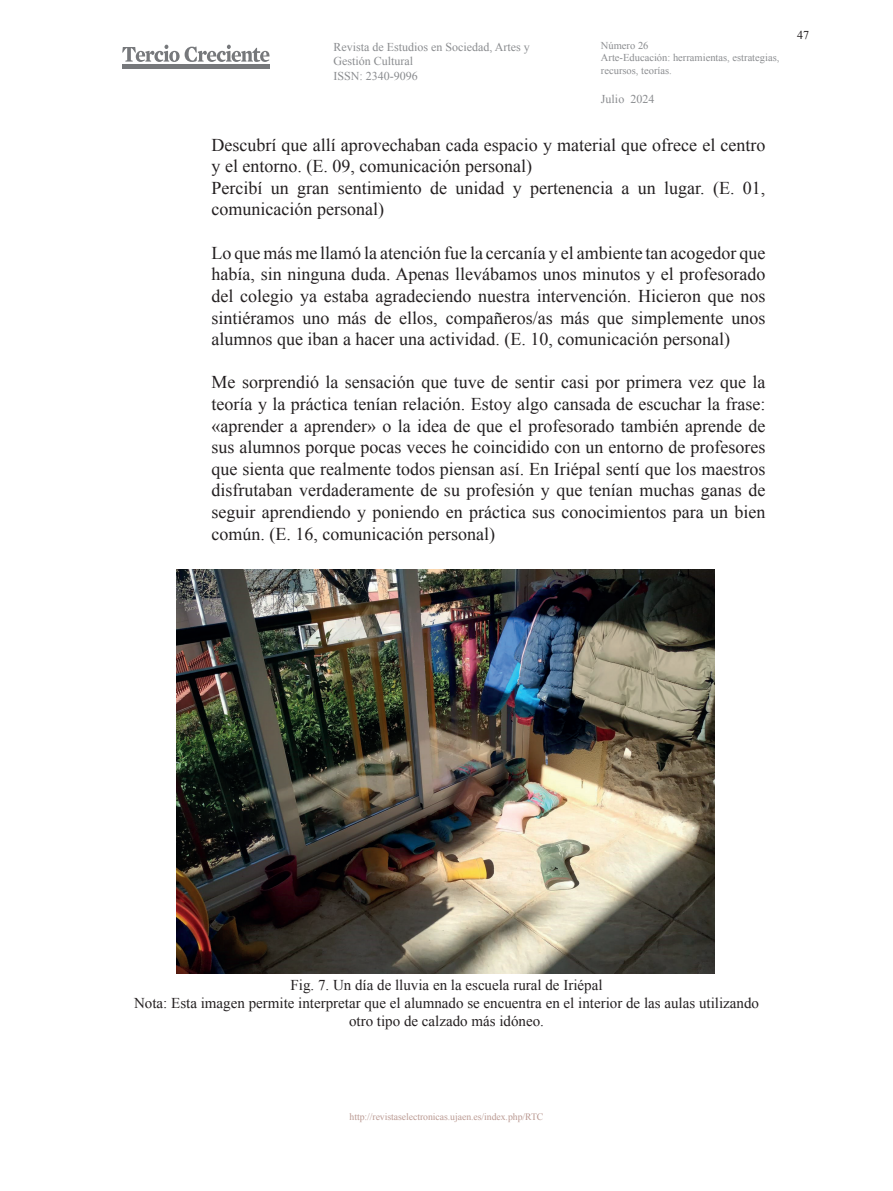
<style>
.page{position:relative;width:893px;height:1191px;background:#fff}
.page>*{position:absolute;margin:0;border:0;box-sizing:border-box;transform-origin:0 0}
.t1{font:18px/21.6px "Times New Roman";color:#231f20;text-align:justify}
.t2{font:15px/18px "Times New Roman";color:#231f20;text-align:center}
.t3{font:12px/14.4px "Times New Roman";color:#8a8c8f}
.t4{font:12px "Times New Roman";color:#231f20}
.t5{font:10.5px/12.6px "Times New Roman";color:#8a8c8f}
.t6{font:9.75px "Times New Roman";letter-spacing:-.005em;color:#ba9992}
</style>
<div class="page">
<svg style="left:122px;top:45px;width:148px;height:17px"></svg>
<hr style="left:122px;top:65px;width:147px;height:4px;background:#76787b">
<img style="left:176px;top:570px;width:538px;height:403px">
<p class="t5" style="left:601px;top:39px;width:180px">Número 26<br>Arte-Educación: herramientas, estrategias, recursos, teorías.</p>
<p class="t3" style="left:601px;top:91px;width:55px">Julio 2024</p>
<p class="t1" style="left:212px;top:133px;width:555px;text-align:left">Descubrí que allí aprovechaban cada espacio y material que ofrece el centro y el entorno. (E. 09, comunicación personal)<br>Percibí un gran sentimiento de unidad y pertenencia a un lugar. (E. 01, comunicación personal)</p>
<p class="t1" style="left:212px;top:241px;width:555px">Lo que más me llamó la atención fue la cercanía y el ambiente tan acogedor que había, sin ninguna duda. Apenas llevábamos unos minutos y el profesorado del colegio ya estaba agradeciendo nuestra intervención. Hicieron que nos sintiéramos uno más de ellos, compañeros/as más que simplemente unos alumnos que iban a hacer una actividad. (E. 10, comunicación personal)</p>
<p class="t1" style="left:212px;top:371px;width:555px">Me sorprendió la sensación que tuve de sentir casi por primera vez que la teoría y la práctica tenían relación. Estoy algo cansada de escuchar la frase: «aprender a aprender» o la idea de que el profesorado también aprende de sus alumnos porque pocas veces he coincidido con un entorno de profesores que sienta que realmente todos piensan así. En Iriépal sentí que los maestros disfrutaban verdaderamente de su profesión y que tenían muchas ganas de seguir aprendiendo y poniendo en práctica sus conocimientos para un bien común. (E. 16, comunicación personal)</p>
<p class="t3" style="left:333px;top:39px;width:198px">Revista de Estudios en Sociedad, Artes y<br>Gestión Cultural<br>ISSN: 2340-9096</p>
<p class="t4" style="left:797px;top:27px;width:13px">47</p>
<p class="t2" style="left:134px;top:975px;width:626px">Fig. 7. Un día de lluvia en la escuela rural de Iriépal<br>Nota: Esta imagen permite interpretar que el alumnado se encuentra en el interior de las aulas utilizando otro tipo de calzado más idóneo.</p>
<p class="t6" style="left:350px;top:1110px;width:195px">http://revistaselectronicas.ujaen.es/index.php/RTC</p>
</div>
